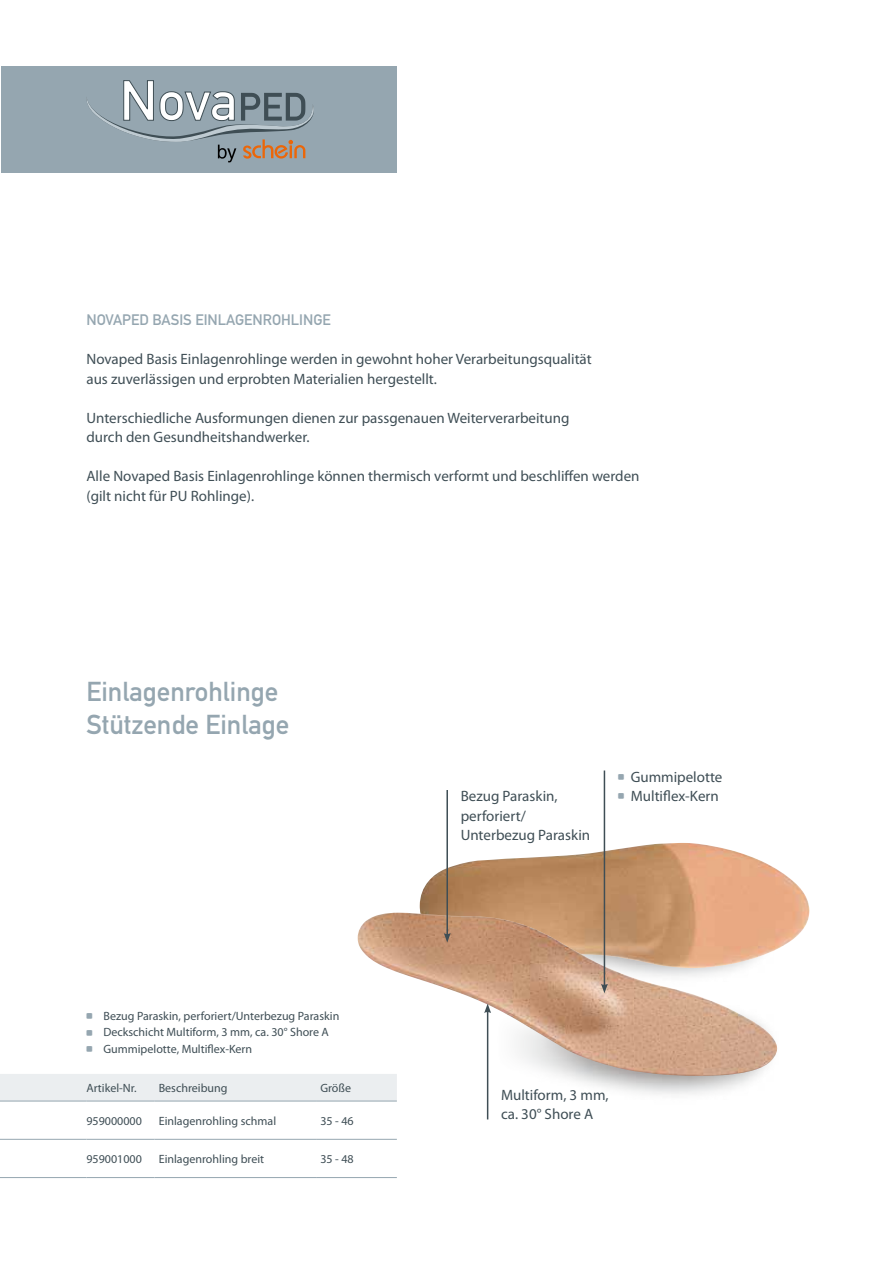
<style>
.page{position:relative;width:893px;height:1263px;background:#fff}
.page>*{position:absolute;margin:0;border:0;box-sizing:border-box;transform-origin:0 0}
.t1{font:27px/33px "DIN Mittelschrift";color:#95a6b0}
.t2{font:15px/19.5px "Myriad Pro";color:#3f4e55}
.t3{font:15px "DIN Mittelschrift Alternate";color:#95a6b0}
.t4{font:12px/16.5px "Myriad Pro";color:#3f4e55}
</style>
<div class="page">
<div style="left:1px;top:66px;width:396px;height:106px;background:#95a6b0"></div>
<svg style="left:87px;top:80px;width:227px;height:82px"></svg>
<div style="left:0;top:1074px;width:370px;height:27px;background:#ebeef0"></div>
<hr style="left:0;top:1101px;width:86px;height:1px;background:#95a6b0">
<hr style="left:86px;top:1101px;width:68px;height:1px;background:#95a6b0">
<hr style="left:154px;top:1101px;width:162px;height:1px;background:#95a6b0">
<hr style="left:316px;top:1101px;width:81px;height:1px;background:#95a6b0">
<hr style="left:0;top:1139px;width:86px;height:1px;background:#95a6b0">
<hr style="left:86px;top:1139px;width:68px;height:1px;background:#95a6b0">
<hr style="left:154px;top:1139px;width:162px;height:1px;background:#95a6b0">
<hr style="left:316px;top:1139px;width:81px;height:1px;background:#95a6b0">
<hr style="left:0;top:1177px;width:86px;height:1px;background:#95a6b0">
<hr style="left:86px;top:1177px;width:68px;height:1px;background:#95a6b0">
<hr style="left:154px;top:1177px;width:162px;height:1px;background:#95a6b0">
<hr style="left:316px;top:1177px;width:81px;height:1px;background:#95a6b0">
<img style="left:420px;top:843px;width:389px;height:106px">
<img style="left:370px;top:1048px;width:408px;height:72px">
<img style="left:358px;top:913px;width:419px;height:163px">
<hr style="left:487px;top:1011px;width:1px;height:108px;background:#3f4e55">
<svg style="left:484px;top:1003px;width:7px;height:10px"></svg>
<hr style="left:446px;top:790px;width:2px;height:145px;background:#3f4e55">
<svg style="left:444px;top:933px;width:7px;height:9px"></svg>
<hr style="left:604px;top:770px;width:1px;height:216px;background:#3f4e55">
<svg style="left:601px;top:984px;width:7px;height:9px"></svg>
<p class="t3" style="left:86px;top:311px;width:246px">NOVAPED BASIS EINLAGENROHLINGE</p>
<p class="t2" style="left:86px;top:349px;width:507px">Novaped Basis Einlagenrohlinge werden in gewohnt hoher Verarbeitungsqualität aus zuverlässigen und erprobten Materialien hergestellt.</p>
<p class="t2" style="left:86px;top:408px;width:485px">Unterschiedliche Ausformungen dienen zur passgenauen Weiterverarbeitung durch den Gesundheitshandwerker.</p>
<p class="t2" style="left:86px;top:466px;width:555px">Alle Novaped Basis Einlagenrohlinge können thermisch verformt und beschliffen werden (gilt nicht für PU Rohlinge).</p>
<h1 class="t1" style="left:86px;top:675px;width:204px">Einlagenrohlinge<br>Stützende Einlage</h1>
<p class="t4" style="left:103px;top:1007px;width:237px">Bezug Paraskin, perforiert/Unterbezug Paraskin<br>Deckschicht Multiform, 3 mm, ca. 30° Shore A<br>Gummipelotte, Multiflex-Kern</p>
<p class="t4" style="left:86px;top:1079px;width:52px">Artikel-Nr.</p>
<p class="t4" style="left:159px;top:1079px;width:70px">Beschreibung</p>
<p class="t4" style="left:320px;top:1079px;width:32px">Größe</p>
<p class="t4" style="left:86px;top:1112px;width:57px">959000000</p>
<p class="t4" style="left:159px;top:1112px;width:119px">Einlagenrohling schmal</p>
<p class="t4" style="left:320px;top:1112px;width:35px">35 - 46</p>
<p class="t4" style="left:86px;top:1150px;width:57px">959001000</p>
<p class="t4" style="left:159px;top:1150px;width:107px">Einlagenrohling breit</p>
<p class="t4" style="left:320px;top:1150px;width:35px">35 - 48</p>
<p class="t2" style="left:461px;top:786px;width:131px">Bezug Paraskin, perforiert/<br>Unterbezug Paraskin</p>
<p class="t2" style="left:631px;top:767px;width:93px">Gummipelotte<br>Multiflex-Kern</p>
<p class="t2" style="left:501px;top:1085px;width:109px">Multiform, 3 mm, ca. 30° Shore A</p>
</div>
